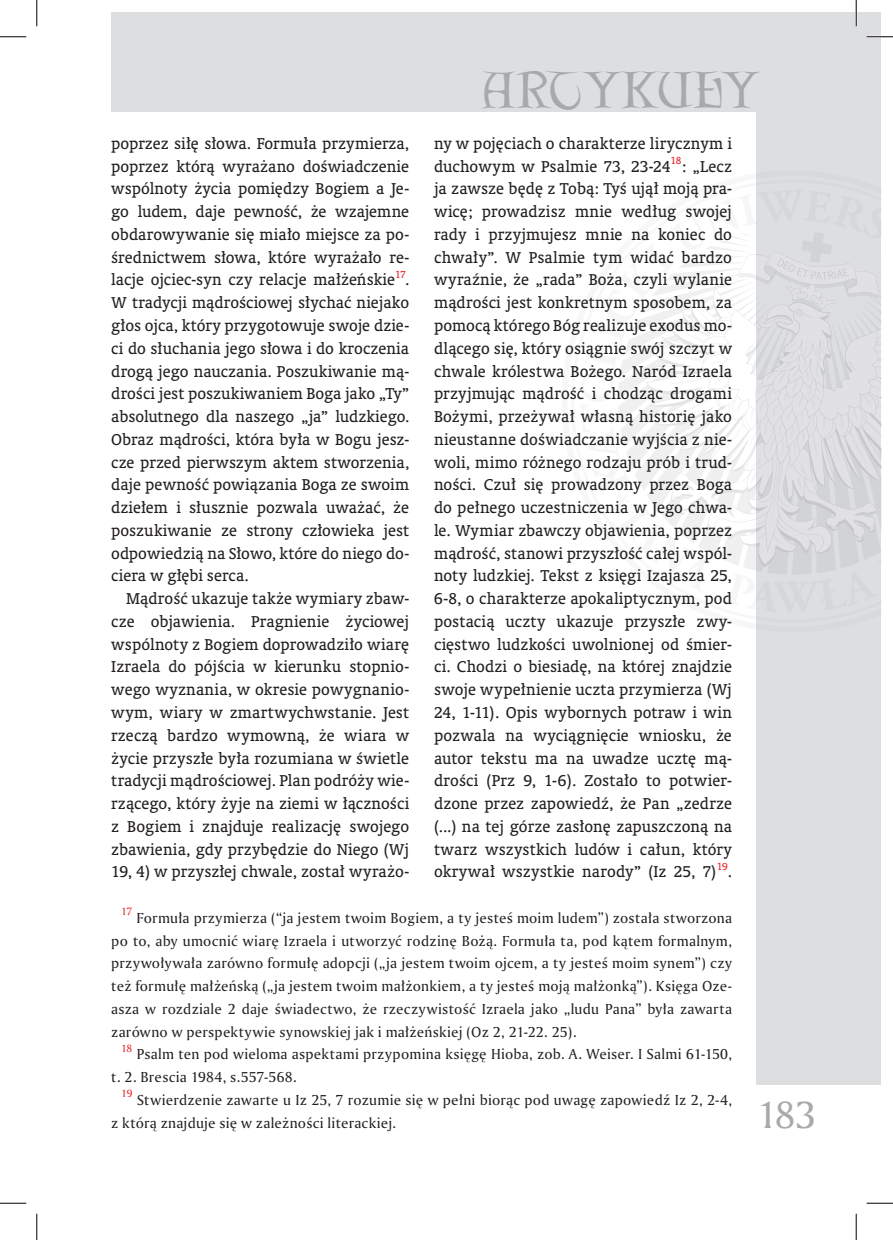
<style>
.page{position:relative;width:893px;height:1240px;background:#fff}
.page>*{position:absolute;margin:0;border:0;box-sizing:border-box;transform-origin:0 0}
.t1{font:46.55px "Lettergical PL";letter-spacing:-.005em;color:#a8a9ad}
.t2{font:36.75px "Amerigo PL";color:#a8a9ad}
.art-TEKST{font:15.75px/22.8px "Oranda PL";letter-spacing:.005em;color:#231f20;text-align:justify}
.art-przypis{font:14px/22.8px "Amerigo PL";letter-spacing:.015em;color:#231f20}
.art-TEKST-2{font:10.15px "Oranda PL";color:#ee1d23}
.art-przypis-2{font:10.15px "Amerigo PL";color:#ee1d23}
</style>
<div class="page">
<div style="left:756px;top:12px;width:124px;height:1071px;background:#dddee0"></div>
<div style="left:111px;top:12px;width:769px;height:99px;background:#dddee0"></div>
<svg style="left:618px;top:233px;width:262px;height:341px"></svg>
<hr style="left:866px;top:36px;width:26px;height:2px;background:#fff">
<hr style="left:854px;top:0;width:2px;height:26px;background:#fff">
<svg style="left:0;top:36px;width:26px;height:1px"></svg>
<svg style="left:866px;top:36px;width:26px;height:1px"></svg>
<svg style="left:0;top:1202px;width:26px;height:1px"></svg>
<svg style="left:866px;top:1202px;width:26px;height:1px"></svg>
<svg style="left:36px;top:0;width:1px;height:26px"></svg>
<svg style="left:36px;top:1213px;width:1px;height:26px"></svg>
<svg style="left:855px;top:0;width:1px;height:26px"></svg>
<svg style="left:855px;top:1213px;width:1px;height:26px"></svg>
<p class="art-TEKST" style="left:111px;top:132px;width:299px">poprzez siłę słowa. Formuła przymierza, poprzez którą wyrażano doświadczenie wspólnoty życia pomiędzy Bogiem a Je&shy;go ludem, daje pewność, że wzajemne obdarowywanie się miało miejsce za po&shy;średnictwem słowa, które wyrażało re&shy;lacje ojciec-syn czy relacje małżeńskie</p>
<p class="art-TEKST-2" style="left:395px;top:268px;width:12px">17</p>
<p class="art-TEKST" style="left:111px;top:268px;width:299px;text-indent:293px">.<br>W tradycji mądrościowej słychać niejako głos ojca, który przygotowuje swoje dzie&shy;ci do słuchania jego słowa i do kroczenia drogą jego nauczania. Poszukiwanie mą&shy;drości jest poszukiwaniem Boga jako „Ty” absolutnego dla naszego „ja” ludzkiego.<br>Obraz mądrości, która była w Bogu jesz&shy;cze przed pierwszym aktem stworzenia, daje pewność powiązania Boga ze swoim dziełem i słusznie pozwala uważać, że poszukiwanie ze strony człowieka jest odpowiedzią na Słowo, które do niego do&shy;ciera w głębi serca.</p>
<p class="art-TEKST" style="left:111px;top:587px;width:299px;text-indent:15px">Mądrość ukazuje także wymiary zbaw&shy;cze objawienia. Pragnienie życiowej wspólnoty z Bogiem doprowadziło wiarę Izraela do pójścia w kierunku stopnio&shy;wego wyznania, w okresie powygnanio&shy;wym, wiary w zmartwychwstanie. Jest rzeczą bardzo wymowną, że wiara w życie przyszłe była rozumiana w świetle tradycji mądrościowej. Plan podróży wie&shy;rzącego, który żyje na ziemi w łączności z Bogiem i znajduje realizację swojego zbawienia, gdy przybędzie do Niego (Wj 19, 4) w przyszłej chwale, został wyrażo-</p>
<h1 class="t1" style="left:482px;top:61px;width:279px">ARTYKUŁY</h1>
<p class="art-TEKST" style="left:434px;top:132px;width:299px">ny w pojęciach o charakterze lirycznym i duchowym w Psalmie 73, 23-24</p>
<p class="art-TEKST-2" style="left:670px;top:154px;width:12px">18</p>
<p class="art-TEKST" style="left:434px;top:154px;width:299px;text-indent:248px">: „Lecz ja zawsze będę z Tobą: Tyś ujął moją pra&shy;wicę; prowadzisz mnie według swojej rady i przyjmujesz mnie na koniec do chwały”. W Psalmie tym widać bardzo wyraźnie, że „rada” Boża, czyli wylanie mądrości jest konkretnym sposobem, za pomocą którego Bóg realizuje exodus mo&shy;dlącego się, który osiągnie swój szczyt w chwale królestwa Bożego. Naród Izraela przyjmując mądrość i chodząc drogami Bożymi, przeżywał własną historię jako nieustanne doświadczanie wyjścia z nie&shy;woli, mimo różnego rodzaju prób i trud&shy;ności. Czuł się prowadzony przez Boga do pełnego uczestniczenia w Jego chwa&shy;le. Wymiar zbawczy objawienia, poprzez mądrość, stanowi przyszłość całej wspól&shy;noty ludzkiej. Tekst z księgi Izajasza 25, 6-8, o charakterze apokaliptycznym, pod postacią uczty ukazuje przyszłe zwy&shy;cięstwo ludzkości uwolnionej od śmier&shy;ci. Chodzi o biesiadę, na której znajdzie swoje wypełnienie uczta przymierza (Wj 24, 1-11). Opis wybornych potraw i win pozwala na wyciągnięcie wniosku, że autor tekstu ma na uwadze ucztę mą&shy;drości (Prz 9, 1-6). Zostało to potwier&shy;dzone przez zapowiedź, że Pan „zedrze (...) na tej górze zasłonę zapuszczoną na twarz wszystkich ludów i całun, który okrywał wszystkie narody” (Iz 25, 7)</p>
<p class="art-TEKST-2" style="left:716px;top:859px;width:13px">19</p>
<p class="art-TEKST" style="left:727px;top:860px;width:6px">.</p>
<p class="art-przypis-2" style="left:121px;top:904px;width:12px">17</p>
<p class="art-przypis" style="left:111px;top:906px;width:622px;text-align:justify;text-indent:25px">Formuła przymierza (“ja jestem twoim Bogiem, a ty jesteś moim ludem”) została stworzona po to, aby umocnić wiarę Izraela i utworzyć rodzinę Bożą. Formuła ta, pod kątem formalnym, przywoływała zarówno formułę adopcji („ja jestem twoim ojcem, a ty jesteś moim synem”) czy też formułę małżeńską („ja jestem twoim małżonkiem, a ty jesteś moją małżonką”). Księga Oze&shy;asza w rozdziale 2 daje świadectwo, że rzeczywistość Izraela jako „ludu Pana” była zawarta zarówno w perspektywie synowskiej jak i małżeńskiej (Oz 2, 21-22. 25).</p>
<p class="art-przypis-2" style="left:121px;top:1041px;width:13px">18</p>
<p class="art-przypis" style="left:111px;top:1042px;width:622px;text-indent:25px">Psalm ten pod wieloma aspektami przypomina księgę Hioba, zob. A. Weiser. I Salmi 61-150, t. 2. Brescia 1984, s.557-568.</p>
<p class="art-przypis-2" style="left:121px;top:1086px;width:13px">19</p>
<p class="art-przypis" style="left:111px;top:1088px;width:622px;text-indent:25px">Stwierdzenie zawarte u Iz 25, 7 rozumie się w pełni biorąc pod uwagę zapowiedź Iz 2, 2-4, z którą znajduje się w zależności literackiej.</p>
<h2 class="t2" style="left:756px;top:1089px;width:61px">183</h2>
</div>
